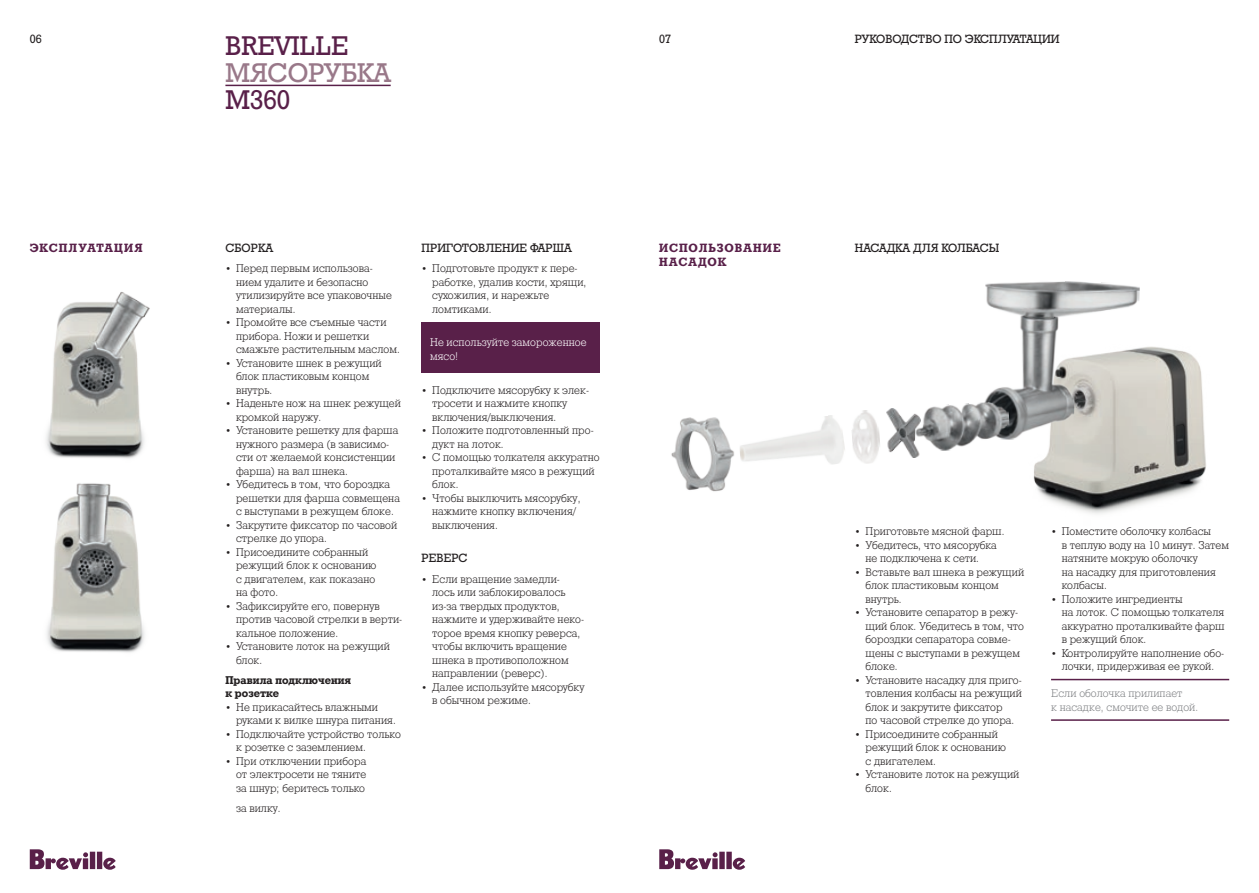
<style>
.page{position:relative;width:1259px;height:893px;background:#fff}
.page>*{position:absolute;margin:0;border:0;box-sizing:border-box;transform-origin:0 0}
.t1{font:27px "Geo Slb 712 Medium CBT";color:#592049}
.t2{font:27px "Geo Slb 712 Medium CBT";color:#997889}
.t3{font:12px "Geo Slb 712 Medium CBT";color:#231f20}
.t4{font:12px/14.4px "Geo Slb 712 Bold CBT";letter-spacing:.085em;color:#592049}
.t5{font:11.25px/13.5px "Geo Slb 712 Light CBT";letter-spacing:.005em;color:#231f20}
.t6{font:11.25px/13.5px "Geo Slb 712 Light CBT";letter-spacing:.005em;color:#808285}
.t7{font:11.25px/13.5px "Geo Slb 712 Light CBT";letter-spacing:.005em;color:#fff}
.t8{font:11.25px/13.5px "Geo Slb 712 Bold CBT";letter-spacing:.005em;color:#231f20}
.s1{font-size:9.6px}
</style>
<div class="page">
<img style="left:1033px;top:287px;width:173px;height:227px">
<img style="left:985px;top:281px;width:154px;height:43px">
<img style="left:985px;top:312px;width:91px;height:129px">
<div style="left:421px;top:323px;width:179px;height:50px;background:#592049"></div>
<hr style="left:1051px;top:679px;width:178px;height:1px;background:#592049">
<hr style="left:1051px;top:719px;width:178px;height:2px;background:#592049">
<img style="left:740px;top:415px;width:105px;height:49px">
<img style="left:852px;top:410px;width:28px;height:54px">
<img style="left:920px;top:401px;width:90px;height:50px">
<img style="left:671px;top:417px;width:63px;height:75px">
<img style="left:886px;top:409px;width:34px;height:49px">
<svg style="left:30px;top:849px;width:86px;height:21px"></svg>
<svg style="left:659px;top:849px;width:86px;height:21px"></svg>
<hr style="left:225px;top:85px;width:166px;height:1px;background:#592049">
<img style="left:46px;top:292px;width:104px;height:167px">
<img style="left:46px;top:483px;width:99px;height:170px">
<p class="t3" style="left:30px;top:32px;width:13px">06</p>
<p class="t3" style="left:659px;top:32px;width:13px">07</p>
<h1 class="t1" style="left:225px;top:30px;width:125px">BREVILLE</h1>
<h1 class="t2" style="left:225px;top:57px;width:167px">Мясорубка</h1>
<h1 class="t1" style="left:225px;top:84px;width:66px">M360</h1>
<p class="t3" style="left:421px;top:241px;width:152px">ПРИГОТОВЛЕНИЕ ФАРША</p>
<p class="t5" style="left:432px;top:261px;width:156px;text-indent:-11px"><span class="s1">•</span> Подготовьте продукт к пере&shy;работке, удалив кости, хрящи, сухожилия, и нарежьте ломтиками.</p>
<p class="t7" style="left:430px;top:336px;width:158px">Не используйте замороженное мясо!</p>
<p class="t5" style="left:432px;top:383px;width:158px;text-indent:-11px"><span class="s1">•</span> Подключите мясорубку к элек&shy;тросети и нажмите кнопку включения/выключения.</p>
<p class="t5" style="left:432px;top:423px;width:163px;text-indent:-11px"><span class="s1">•</span> Положите подготовленный про&shy;дукт на лоток.</p>
<p class="t5" style="left:432px;top:450px;width:169px;text-indent:-11px"><span class="s1">•</span> С помощью толкателя аккуратно проталкивайте мясо в режущий блок.</p>
<p class="t5" style="left:432px;top:491px;width:150px;text-indent:-11px"><span class="s1">•</span> Чтобы выключить мясорубку, нажмите кнопку включения/ выключения.</p>
<p class="t3" style="left:421px;top:551px;width:47px">РЕВЕРС</p>
<p class="t5" style="left:432px;top:572px;width:153px;text-indent:-11px"><span class="s1">•</span> Если вращение замедли&shy;лось или заблокировалось из-за твердых продуктов, нажмите и удерживайте неко&shy;торое время кнопку реверса, чтобы включить вращение шнека в противоположном направлении (реверс).</p>
<p class="t5" style="left:432px;top:680px;width:154px;text-indent:-11px"><span class="s1">•</span> Далее используйте мясорубку в обычном режиме.</p>
<p class="t4" style="left:30px;top:240px;width:114px">ЭКСПЛУАТАЦИЯ</p>
<p class="t4" style="left:659px;top:240px;width:123px">ИСПОЛЬЗОВАНИЕ<br>НАСАДОК</p>
<p class="t3" style="left:225px;top:241px;width:10px">СБО</p>
<p class="t3" style="left:251px;top:241px;width:16px">РКА</p>
<p class="t5" style="left:236px;top:261px;width:157px;text-indent:-11px"><span class="s1">•</span> Перед первым использова&shy;нием удалите и безопасно утилизируйте все упаковочные материалы.</p>
<p class="t5" style="left:236px;top:315px;width:165px;text-indent:-11px"><span class="s1">•</span> Промойте все съемные части прибора. Ножи и решетки смажьте растительным маслом.</p>
<p class="t5" style="left:236px;top:356px;width:147px;text-indent:-11px"><span class="s1">•</span> Установите шнек в режущий блок пластиковым концом внутрь.</p>
<p class="t5" style="left:236px;top:396px;width:166px;text-indent:-11px"><span class="s1">•</span> Наденьте нож на шнек режущей кромкой наружу.</p>
<p class="t5" style="left:236px;top:423px;width:164px;text-indent:-11px"><span class="s1">•</span> Установите решетку для фарша нужного размера (в зависимо&shy;сти от желаемой консистенции фарша) на вал шнека.</p>
<p class="t5" style="left:236px;top:477px;width:165px;text-indent:-11px"><span class="s1">•</span> Убедитесь в том, что бороздка решетки для фарша совмещена с выступами в режущем блоке.</p>
<p class="t5" style="left:236px;top:518px;width:163px;text-indent:-11px"><span class="s1">•</span> Закрутите фиксатор по часовой стрелке до упора.</p>
<p class="t5" style="left:236px;top:545px;width:142px;text-indent:-11px"><span class="s1">•</span> Присоедините собранный режущий блок к основанию с двигателем, как показано на фото.</p>
<p class="t5" style="left:236px;top:599px;width:168px;text-indent:-11px"><span class="s1">•</span> Зафиксируйте его, повернув против часовой стрелки в верти&shy;кальное положение.</p>
<p class="t5" style="left:236px;top:639px;width:155px;text-indent:-11px"><span class="s1">•</span> Установите лоток на режущий блок.</p>
<p class="t8" style="left:225px;top:673px;width:127px">Правила подключения к розетке</p>
<p class="t5" style="left:236px;top:700px;width:161px;text-indent:-11px"><span class="s1">•</span> Не прикасайтесь влажными руками к вилке шнура питания.</p>
<p class="t5" style="left:236px;top:727px;width:166px;text-indent:-11px"><span class="s1">•</span> Подключайте устройство только к розетке с заземлением.</p>
<p class="t5" style="left:236px;top:754px;width:132px;text-align:justify;text-indent:-11px"><span class="s1">•</span> При отключении прибора от электросети не тяните за шнур; беритесь только</p>
<p class="t5" style="left:236px;top:801px;width:46px">за вилку.</p>
<p class="t3" style="left:855px;top:32px;width:206px">РУКОВОДСТВО ПО ЭКСПЛУАТАЦИИ</p>
<p class="t3" style="left:855px;top:241px;width:18px">НАСА</p>
<p class="t3" style="left:886px;top:241px;width:88px">ДКА ДЛЯ КОЛБАС</p>
<p class="t3" style="left:989px;top:241px;width:12px">Ы</p>
<p class="t5" style="left:855px;top:525px;width:151px"><span class="s1">•</span> Приготовьте мясной фарш.</p>
<p class="t5" style="left:865px;top:538px;width:133px;text-indent:-11px"><span class="s1">•</span> Убедитесь, что мясорубка не подключена к сети.</p>
<p class="t5" style="left:865px;top:565px;width:160px;text-indent:-11px"><span class="s1">•</span> Вставьте вал шнека в режущий блок пластиковым концом внутрь.</p>
<p class="t5" style="left:865px;top:606px;width:160px;text-indent:-11px"><span class="s1">•</span> Установите сепаратор в режу&shy;щий блок. Убедитесь в том, что бороздки сепаратора совме&shy;щены с выступами в режущем блоке.</p>
<p class="t5" style="left:865px;top:673px;width:158px;text-indent:-11px"><span class="s1">•</span> Установите насадку для приго&shy;товления колбасы на режущий блок и закрутите фиксатор<br>по часовой стрелке до упора.</p>
<p class="t5" style="left:865px;top:727px;width:142px;text-indent:-11px"><span class="s1">•</span> Присоедините собранный режущий блок к основанию с двигателем.</p>
<p class="t5" style="left:865px;top:768px;width:155px;text-indent:-11px"><span class="s1">•</span> Установите лоток на режущий блок.</p>
<p class="t5" style="left:1061px;top:525px;width:169px;text-indent:-11px"><span class="s1">•</span> Поместите оболочку колбасы<br>в теплую воду на 10 минут. Затем натяните мокрую оболочку<br>на насадку для приготовления колбасы.</p>
<p class="t5" style="left:1061px;top:592px;width:164px;text-indent:-11px"><span class="s1">•</span> Положите ингредиенты<br>на лоток. С помощью толкателя аккуратно проталкивайте фарш в режущий блок.</p>
<p class="t5" style="left:1051px;top:646px;width:175px;text-align:center"><span class="s1">•</span> Контролируйте наполнение обо&shy;лочки, придерживая ее рукой.</p>
<p class="t6" style="left:1051px;top:687px;width:149px">Если оболочка прилипает<br>к насадке, смочите ее водой.</p>
</div>
